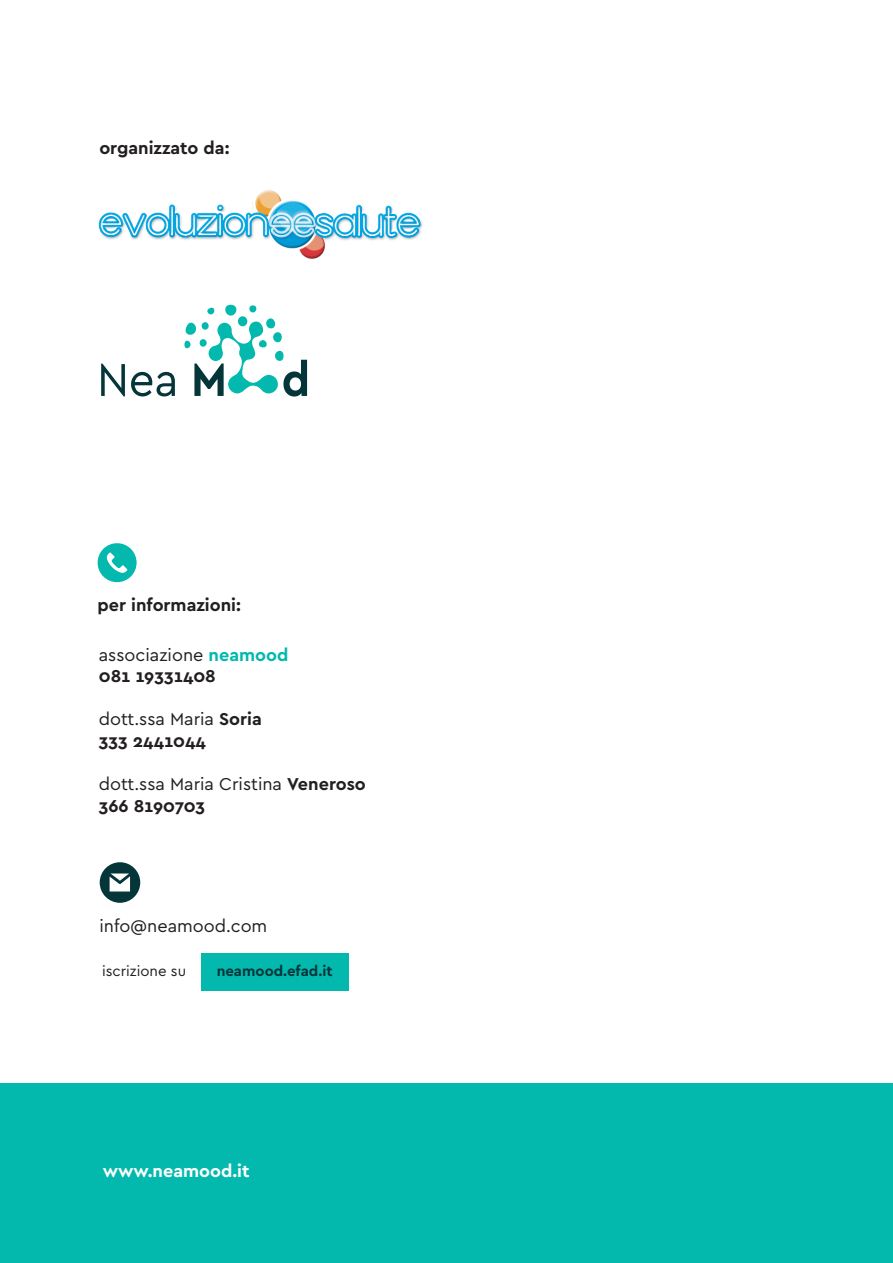
<style>
.page{position:relative;width:893px;height:1263px;background:#fff}
.page>*{position:absolute;margin:0;border:0;box-sizing:border-box;transform-origin:0 0}
.t1{font:18px/21.6px "Cera GR";color:#231f20}
.t2{font:700 18px/21.6px "Cera GR";color:#231f20}
.t3{font:700 18px "Cera GR";color:#fff}
.t4{font:700 15px "Cera GR";color:#033539}
.t5{font:15px "Cera GR";color:#231f20}
.s1{font-weight:700;color:#03b9ae}
.s2{font-weight:700}
.s3{font-weight:400}
</style>
<div class="page">
<div style="left:0;top:1083px;width:893px;height:180px;background:#03b9ae"></div>
<svg style="left:101px;top:363px;width:24px;height:33px"></svg>
<svg style="left:131px;top:372px;width:44px;height:24px"></svg>
<div style="left:225px;top:305px;width:12px;height:11px;background:#03b9ae;border-radius:5px"></div>
<svg style="left:184px;top:307px;width:123px;height:89px"></svg>
<img style="left:98px;top:190px;width:325px;height:69px">
<svg style="left:97px;top:543px;width:40px;height:40px"></svg>
<svg style="left:100px;top:862px;width:40px;height:41px"></svg>
<div style="left:201px;top:953px;width:147px;height:37px;background:#03b9ae"></div>
<p class="t2" style="left:99px;top:138px;width:132px">organizzato da:</p>
<p class="t2" style="left:98px;top:594px;width:145px">per informazioni:</p>
<p class="t1" style="left:99px;top:644px;width:191px">associazione <span class="s1">neamood<br></span><span class="s2">081 19331408</span></p>
<p class="t2" style="left:99px;top:709px;width:165px"><span class="s3">dott.ssa Maria</span> Soria<br>333 2441044</p>
<p class="t1" style="left:99px;top:773px;width:269px">dott.ssa Maria Cristina <span class="s2">Veneroso<br>366 8190703</span></p>
<p class="t1" style="left:100px;top:915px;width:169px">info@neamood.com</p>
<p class="t5" style="left:102px;top:963px;width:86px">iscrizione su</p>
<p class="t4" style="left:217px;top:962px;width:118px">neamood.efad.it</p>
<p class="t3" style="left:103px;top:1160px;width:148px">www.neamood.it</p>
</div>
